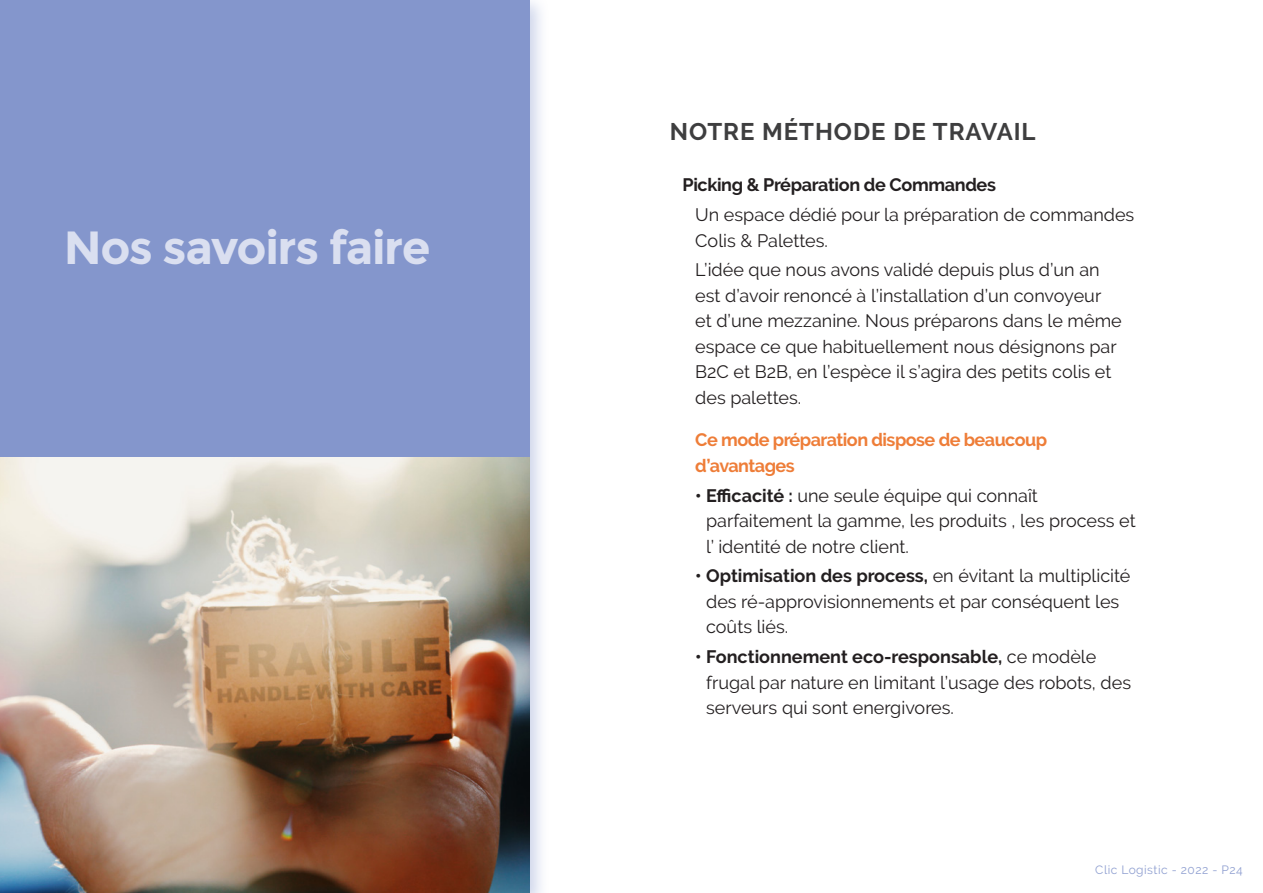
<style>
.page{position:relative;width:1263px;height:893px;background:#fff}
.page>*{position:absolute;margin:0;border:0;box-sizing:border-box;transform-origin:0 0}
.t1{font:700 46.5px "Montserrat";letter-spacing:-.03em;color:#dadff0}
.t2{font:700 24px "Raleway";letter-spacing:.04em;color:#3e3e3f}
.t3{font:18px/25.5px "Raleway";color:#231f20}
.t4{font:700 18px/25.5px "Raleway";letter-spacing:-.03em;color:#ee7d38}
.t5{font:700 18px "Raleway";letter-spacing:-.02em;color:#231f20}
.t6{font:12px "Raleway";letter-spacing:.04em;color:#90a0d1}
.s1{font-weight:700}
</style>
<div class="page">
<div style="left:0;top:0;width:550px;height:893px;background:#8496cc;opacity:.4"></div>
<div style="left:0;top:0;width:529px;height:893px;background:#8496cc"></div>
<img style="left:0;top:457px;width:529px;height:436px">
<h1 class="t1" style="left:64px;top:219px;width:368px">Nos savoirs faire</h1>
<h2 class="t2" style="left:670px;top:118px;width:367px">NOTRE MÉTHODE DE TRAVAIL</h2>
<p class="t5" style="left:682px;top:174px;width:315px">Picking &amp; Préparation de Commandes</p>
<p class="t3" style="left:695px;top:202px;width:441px">Un espace dédié pour la préparation de commandes<br>Colis &amp; Palettes.</p>
<p class="t3" style="left:695px;top:257px;width:428px">L’idée que nous avons validé depuis plus d’un an est d’avoir renoncé à l’installation d’un convoyeur et d’une mezzanine. Nous préparons dans le même espace ce que habituellement nous désignons par B2C et B2B, en l’espèce il s’agira des petits colis et des palettes.</p>
<p class="t4" style="left:695px;top:427px;width:353px">Ce mode préparation dispose de beaucoup d’avantages</p>
<p class="t3" style="left:706px;top:483px;width:431px;text-indent:-11px"><span class="s1">• Efficacité :</span> une seule équipe qui connaît parfaitement la gamme, les produits , les process et l’ identité de notre client.</p>
<p class="t3" style="left:706px;top:563px;width:426px;text-indent:-11px"><span class="s1">• Optimisation des process,</span> en évitant la multiplicité des ré-approvisionnements et par conséquent les coûts liés.</p>
<p class="t3" style="left:706px;top:644px;width:426px;text-indent:-11px"><span class="s1">• Fonctionnement eco-responsable,</span> ce modèle frugal par nature en limitant l’usage des robots, des serveurs qui sont energivores.</p>
<p class="t6" style="left:1095px;top:863px;width:149px">Clic Logistic - 2022 - P24</p>
</div>
